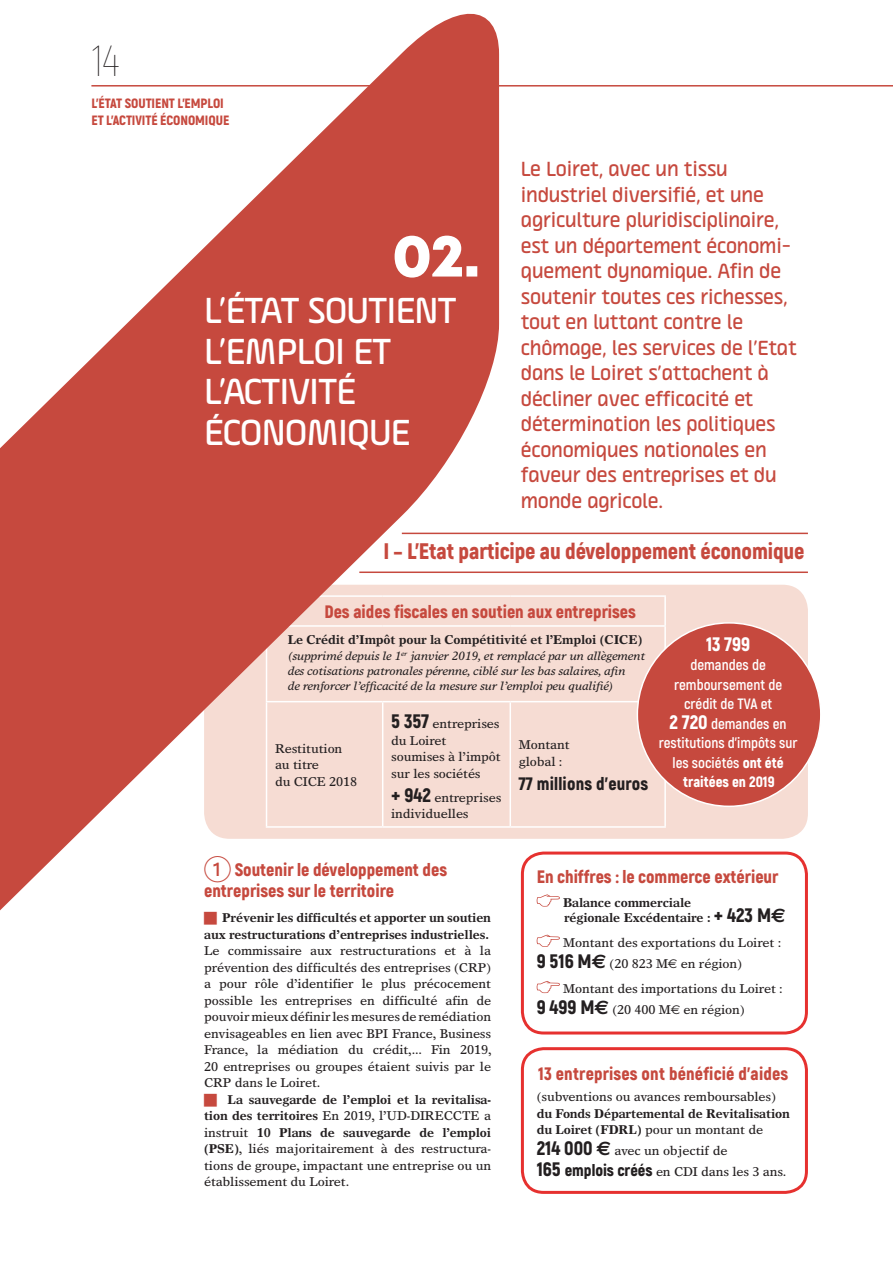
<style>
.page{position:relative;width:893px;height:1263px;background:#fff}
.page>*{position:absolute;margin:0;border:0;box-sizing:border-box;transform-origin:0 0}
.t1{font:100 43.5px "Akrobat";color:#231f20}
.t2{font:500 34.5px/40.5px "Alpineo";letter-spacing:-.02em;color:#fff}
.t3{font:900 22.5px "Akrobat";letter-spacing:-.005em;color:#c6493e}
.t4{font:500 19.5px/25.5px "Alpineo";letter-spacing:-.01em;color:#c6493e}
.t5{font:900 19.5px "Akrobat";color:#fff}
.t6{font:900 18px/21.6px "Akrobat";color:#c6493e}
.t7{font:900 18px "Akrobat";letter-spacing:.01em;color:#231f20}
.t8{font:700 15px/19.5px "Akrobat";color:#fff;text-align:center}
.t9{font:900 13.5px/16.2px "Akrobat";letter-spacing:-.005em;color:#c6493e}
.t10{font:12.75px/16.5px "Times Europa";letter-spacing:-.01em;color:#231f20}
.t11{font:700 12.75px/16.5px "Times Europa";letter-spacing:-.01em;color:#231f20}
.t12{font:italic 12px/15px "Times Europa";letter-spacing:-.01em;color:#231f20}
.s1{font-family:"Akrobat";font-weight:900;font-size:19.5px}
.s2{font-weight:900;font-size:19.5px}
.s3{font-weight:900}
.s4{font-family:"Deco Numbers LH Circle";font-weight:400;font-size:27px}
.s5{font-weight:700}
.s6{font-family:"Euro Sans";font-size:19.5px}
.s7{font-family:"Euro Sans";font-weight:700;font-size:19.5px}
.s8{font-family:"Euro Sans"}
.s9{font-weight:400}
.s10{font-family:"Akrobat";font-weight:900;font-size:16.5px}
</style>
<div class="page">
<div style="left:204px;top:585px;width:604px;height:254px;background:#f6dcd3;border-radius:26px"></div>
<hr style="left:383px;top:595px;width:127px;height:2px;background:#fff">
<hr style="left:510px;top:595px;width:156px;height:2px;background:#fff">
<hr style="left:664px;top:597px;width:2px;height:28px;background:#fff">
<hr style="left:383px;top:625px;width:127px;height:2px;background:#fff">
<hr style="left:510px;top:625px;width:156px;height:2px;background:#fff">
<hr style="left:664px;top:627px;width:2px;height:74px;background:#fff">
<hr style="left:383px;top:701px;width:127px;height:1px;background:#fff">
<hr style="left:510px;top:701px;width:156px;height:1px;background:#fff">
<hr style="left:510px;top:702px;width:1px;height:124px;background:#fff">
<hr style="left:664px;top:702px;width:2px;height:124px;background:#fff">
<hr style="left:383px;top:826px;width:127px;height:2px;background:#fff">
<hr style="left:510px;top:826px;width:156px;height:2px;background:#fff">
<svg style="left:0;top:13px;width:499px;height:898px;fill:#c6493e"></svg>
<hr style="left:91px;top:85px;width:802px;height:2px;background:#c6493e">
<svg style="left:395px;top:236px;width:82px;height:42px"></svg>
<hr style="left:402px;top:533px;width:406px;height:1px;background:#c6493e">
<hr style="left:359px;top:571px;width:449px;height:2px;background:#c6493e">
<svg style="left:537px;top:894px;width:23px;height:12px"></svg>
<svg style="left:537px;top:935px;width:23px;height:12px"></svg>
<svg style="left:537px;top:981px;width:23px;height:12px"></svg>
<div style="left:521px;top:851px;width:287px;height:183px;border:3px solid #e6312f;border-radius:21px"></div>
<div style="left:521px;top:1047px;width:287px;height:147px;border:3px solid #e6312f;border-radius:21px"></div>
<div style="left:637px;top:623px;width:184px;height:183px;background:#c6493e;border-radius:50%"></div>
<h1 class="t1" style="left:91px;top:35px;width:29px">14</h1>
<p class="t9" style="left:91px;top:95px;width:138px">L’ÉTAT SOUTIENT L’EM PLOI<br>ET L’ACTIVITÉ ÉCONOMIQUE</p>
<h2 class="t2" style="left:204px;top:291px;width:254px">L’ÉTAT SOUTIENT<br>L’EMPLOI ET<br>L’ACTIVITÉ<br>ÉCONOMIQUE</h2>
<p class="t4" style="left:521px;top:157px;width:277px">Le Loiret, avec un tissu industriel diversifié, et une agriculture pluridisciplinaire, est un département économi&shy;quement dynamique. Afin de soutenir toutes ces richesses, tout en luttant contre le chômage, les services de l’Etat dans le Loiret s’attachent à décliner avec efficacité et détermination les politiques économiques nationales en faveur des entreprises et du monde agricole.</p>
<h3 class="t3" style="left:383px;top:536px;width:423px">I – L’Etat participe au développement économique</h3>
<h3 class="t6" style="left:325px;top:601px;width:313px">Des aides fiscales en soutien aux entreprises</h3>
<p class="t11" style="left:288px;top:631px;width:356px">Le Crédit d’Impôt pour la Compétitivité et l’Emploi (CICE)</p>
<p class="t12" style="left:288px;top:648px;width:359px">(supprimé depuis le 1<sup>er</sup> janvier 2019, et remplacé par un allègement des cotisations patronales pérenne, ciblé sur les bas salaires, afin<br>de renforcer l’efficacité de la mesure sur l’emploi peu qualifié)</p>
<p class="t10" style="left:275px;top:740px;width:84px">Restitution au titre<br>du CICE 2018</p>
<p class="t10" style="left:391px;top:715px;width:111px"><span class="s1">5 357</span> entreprises du Loiret soumises à l’impôt sur les sociétés</p>
<p class="t10" style="left:391px;top:789px;width:112px"><span class="s1">+ 942</span> entreprises individuelles</p>
<p class="t10" style="left:519px;top:736px;width:52px">Montant global :</p>
<h3 class="t7" style="left:519px;top:771px;width:131px">77 millions d’euros</h3>
<h3 class="t5" style="left:706px;top:631px;width:46px">13 799</h3>
<p class="t8" style="left:659px;top:655px;width:140px">demandes de remboursement de crédit de TVA et<br><span class="s2">2 720</span> demandes en restitutions d’impôts sur les sociétés <span class="s3">ont été traitées en 2019</span></p>
<h3 class="t6" style="left:204px;top:858px;width:245px"><span class="s4">1</span> Soutenir le développement des entreprises sur le territoire</h3>
<p class="t11" style="left:204px;top:909px;width:288px;text-align:right">Prévenir les difficultés et apporter un soutien aux restructurations d’entreprises industrielles.</p>
<p class="t10" style="left:204px;top:942px;width:289px;text-align:justify">Le commissaire aux restructurations et à la prévention des difficultés des entreprises (CRP) a pour rôle d’identifier le plus précocement possible les entreprises en difficulté afin de pouvoir mieux définir les mesures de remédiation envisageables en lien avec BPI France, Business France, la médiation du crédit,... Fin 2019, 20 entreprises ou groupes étaient suivis par le CRP dans le Loiret.</p>
<p class="t10" style="left:204px;top:1091px;width:289px;text-align:justify;text-indent:24px"><span class="s5">La sauvegarde de l’emploi et la revitalisa&shy;tion des territoires</span> En 2019, l’UD-DIRECCTE a instruit <span class="s5">10 Plans de sauvegarde de l’emploi (PSE)</span>, liés majoritairement à des restructura&shy;tions de groupe, impactant une entreprise ou un établissement du Loiret.</p>
<h3 class="t6" style="left:537px;top:865px;width:243px">En chiffres : le commerce extérieur</h3>
<p class="t11" style="left:563px;top:894px;width:224px;line-height:15px">Balance commerciale<br>régionale Excédentaire : <span class="s1">+ 423 M</span><span class="s6">E</span></p>
<p class="t10" style="left:537px;top:932px;width:246px;line-height:21px;text-indent:26px">Montant des exportations du Loiret :<br><span class="s1">9 516 M</span><span class="s7">E</span> (20 823 M<span class="s8">e</span> en région)</p>
<p class="t10" style="left:537px;top:978px;width:248px;line-height:21px;text-indent:26px">Montant des importations du Loiret :<br><span class="s1">9 499 M</span><span class="s7">E</span> (20 400 M<span class="s8">e</span> en région)</p>
<h3 class="t6" style="left:538px;top:1063px;width:252px">13 entreprises ont bénéficié d’aides</h3>
<p class="t10" style="left:537px;top:1088px;width:241px">(subventions ou avances remboursables)</p>
<p class="t11" style="left:537px;top:1104px;width:255px">du Fonds Départemental de Revitalisation du Loiret (FDRL) <span class="s9">pour un montant de</span></p>
<p class="t10" style="left:537px;top:1140px;width:251px;line-height:21px"><span class="s1">214 000</span> <span class="s7">E</span> avec un objectif de<br><span class="s1">165</span> <span class="s10">emplois créés</span> en CDI dans les 3 ans.</p>
</div>
